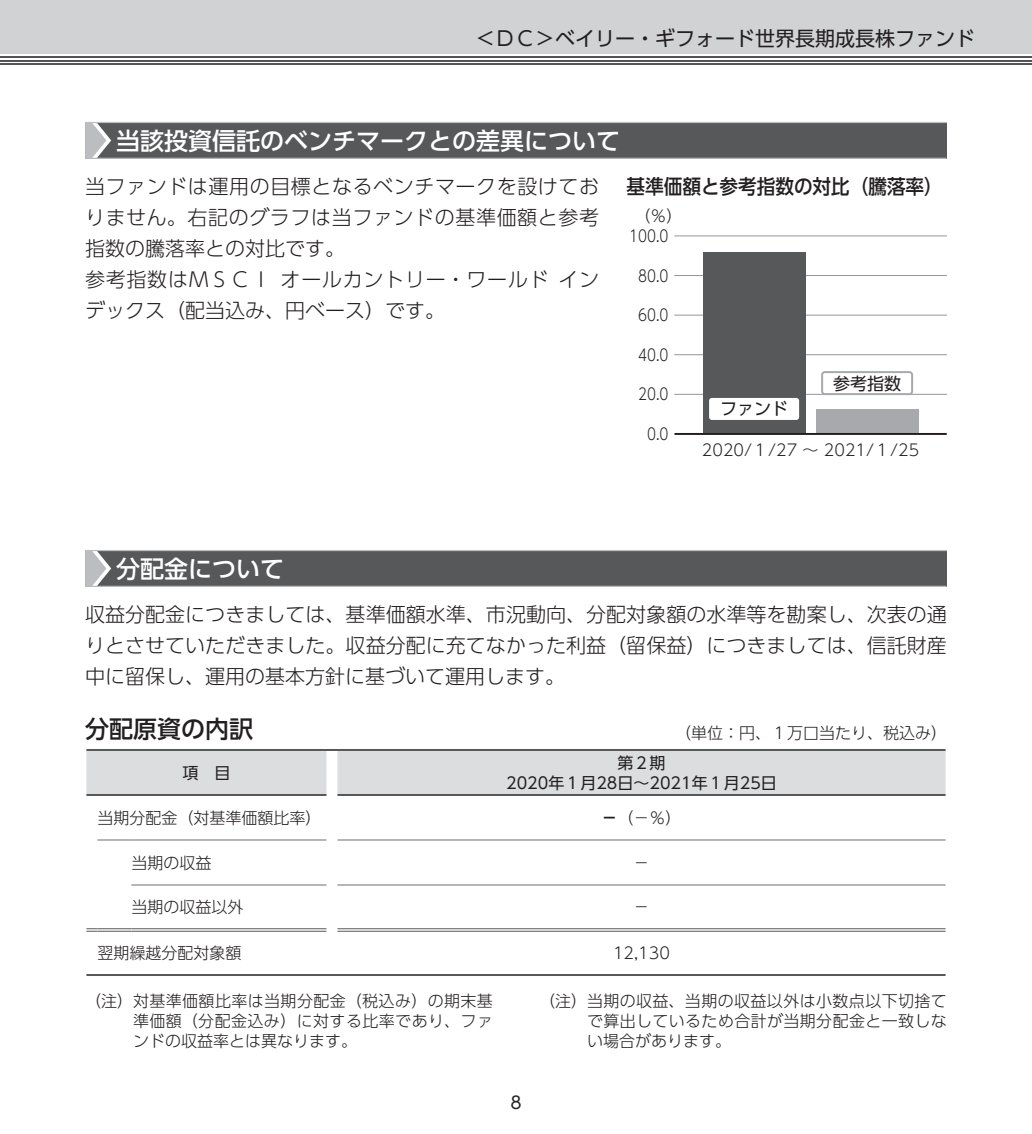
<style>
.page{position:relative;width:1032px;height:1134px;background:#fff}
.page>*{position:absolute;margin:0;border:0;box-sizing:border-box;transform-origin:0 0}
.t1{font:24px "UD Shin Go Pro Medium 90 msp RKSJ H";color:#fff}
.t2{font:24px "UD Shin Go Pro Medium 90 msp RKSJ H";color:#231f20}
.t3{font:20px/31px "UD Shin Go Pro Light 90 msp RKSJ H";letter-spacing:.03em;color:#231f20;text-align:justify}
.t4{font:20px "UD Shin Go Pro Regular 90 msp RKSJ H";color:#231f20}
.t5{font:20px "UD Shin Go Pro Medium 90 msp RKSJ H";color:#231f20;scale:.93 1}
.t6{font:17px "UD Shin Go Pro Regular 90 msp RKSJ H";color:#231f20}
.t7{font:16px/20px "UD Shin Go Pro Light 90 msp RKSJ H";color:#231f20;text-align:justify}
.t8{font:16px/20px "UD Shin Go Pro Regular 90 msp RKSJ H";color:#231f20;text-align:center}
.t9{font:16px "UD Shin Go Pro Light 90 msp RKSJ H";color:#231f20;scale:.85 1}
.s1{font-family:"UD Shin Go Pro De Bold 90 msp RKSJ H"}
</style>
<div class="page">
<div style="left:0;top:0;width:1032px;height:54px;background:#d1d2d4"></div>
<hr style="left:0;top:63px;width:1032px;height:2px;background:#535355">
<hr style="left:0;top:60px;width:1032px;height:1px;background:#535355">
<hr style="left:0;top:56px;width:1032px;height:2px;background:#535355">
<div style="left:85px;top:550px;width:862px;height:36px;background:#57585a"></div>
<hr style="left:85px;top:586px;width:861px;height:1px;background:#bcbdc0">
<hr style="left:85px;top:550px;width:862px;height:1px;background:#bcbdc0">
<svg style="left:85px;top:551px;width:26px;height:35px"></svg>
<div style="left:85px;top:122px;width:862px;height:36px;background:#57585a"></div>
<hr style="left:85px;top:158px;width:861px;height:1px;background:#bcbdc0">
<hr style="left:85px;top:122px;width:862px;height:1px;background:#bcbdc0">
<svg style="left:85px;top:123px;width:26px;height:35px"></svg>
<hr style="left:674px;top:315px;width:272px;height:1px;background:#939598">
<hr style="left:674px;top:275px;width:272px;height:1px;background:#939598">
<hr style="left:674px;top:354px;width:272px;height:1px;background:#939598">
<hr style="left:674px;top:394px;width:272px;height:1px;background:#939598">
<hr style="left:674px;top:236px;width:272px;height:1px;background:#939598">
<div style="left:703px;top:253px;width:102px;height:181px;background:#57585a"></div>
<div style="left:816px;top:410px;width:102px;height:24px;background:#a8a9ad"></div>
<hr style="left:674px;top:433px;width:272px;height:2px;background:#231f20">
<div style="left:709px;top:398px;width:90px;height:22px;background:#fff;border-radius:3px"></div>
<div style="left:821px;top:371px;width:92px;height:24px;border:2px solid #a8a9ad;border-radius:3px"></div>
<div style="left:86px;top:751px;width:859px;height:44px;background:#dcdddf"></div>
<hr style="left:337px;top:840px;width:608px;height:1px;background:#6c6d70">
<hr style="left:337px;top:885px;width:608px;height:1px;background:#6c6d70">
<hr style="left:131px;top:840px;width:195px;height:1px;background:#6c6d70">
<hr style="left:131px;top:885px;width:195px;height:1px;background:#6c6d70">
<hr style="left:86px;top:749px;width:859px;height:2px;background:#57585a">
<hr style="left:97px;top:840px;width:34px;height:1px;background:#6c6d70">
<hr style="left:86px;top:794px;width:240px;height:2px;background:#57585a">
<hr style="left:337px;top:794px;width:608px;height:2px;background:#57585a">
<hr style="left:86px;top:974px;width:859px;height:2px;background:#57585a">
<svg style="left:86px;top:928px;width:11px;height:4px"></svg>
<hr style="left:97px;top:928px;width:34px;height:1px;background:#57585a">
<hr style="left:97px;top:931px;width:34px;height:1px;background:#57585a">
<hr style="left:131px;top:928px;width:195px;height:1px;background:#57585a">
<hr style="left:131px;top:931px;width:195px;height:1px;background:#57585a">
<hr style="left:337px;top:928px;width:608px;height:1px;background:#57585a">
<hr style="left:337px;top:931px;width:608px;height:1px;background:#57585a">
<p class="t4" style="left:475px;top:31px;width:501px">＜ＤＣ＞ベイリー・ギフォード世界長期成長株ファンド</p>
<p class="t1" style="left:116px;top:131px;width:506px">当該投資信託のベンチマークとの差異について</p>
<p class="t3" style="left:85px;top:173px;width:516px;text-align:left">当ファンドは運用の目標となるベンチマークを設けておりません。右記のグラフは当ファンドの基準価額と参考指数の騰落率との対比です。<br>参考指数はＭＳＣＩ オールカントリー・ワールド インデックス（配当込み、円ベース）です。</p>
<p class="t5" style="left:626px;top:179px;width:342px">基準価額と参考指数の対比（騰落率）</p>
<p class="t7" style="left:634px;top:208px;width:49px">（％）</p>
<p class="t9" style="left:629px;top:230px;width:48px">100.0</p>
<p class="t9" style="left:638px;top:270px;width:37px">80.0</p>
<p class="t9" style="left:638px;top:309px;width:37px">60.0</p>
<p class="t9" style="left:638px;top:349px;width:37px">40.0</p>
<p class="t9" style="left:638px;top:388px;width:37px">20.0</p>
<p class="t9" style="left:647px;top:428px;width:27px">0.0</p>
<p class="t6" style="left:720px;top:403px;width:70px">ファンド</p>
<p class="t6" style="left:833px;top:377px;width:70px">参考指数</p>
<p class="t7" style="left:702px;top:442px;width:219px">2020/１/27 ～ 2021/１/25</p>
<p class="t1" style="left:116px;top:559px;width:170px">分配金について</p>
<p class="t3" style="left:85px;top:601px;width:863px">収益分配金につきましては、基準価額水準、市況動向、分配対象額の水準等を勘案し、次表の通りとさせていただきました。収益分配に充てなかった利益（留保益）につきましては、信託財産中に留保し、運用の基本方針に基づいて運用します。</p>
<p class="t2" style="left:85px;top:720px;width:170px">分配原資の内訳</p>
<p class="t7" style="left:675px;top:725px;width:273px">（単位：円、１万口当たり、税込み）</p>
<p class="t8" style="left:182px;top:765px;width:49px">項　目</p>
<p class="t8" style="left:506px;top:755px;width:272px">第２期<br>2020年１月28日～2021年１月25日</p>
<p class="t7" style="left:97px;top:810px;width:225px">当期分配金（対基準価額比率）</p>
<p class="t7" style="left:601px;top:810px;width:81px"><span class="s1">－</span>（－％）</p>
<p class="t7" style="left:131px;top:855px;width:81px">当期の収益</p>
<p class="t7" style="left:633px;top:855px;width:17px">－</p>
<p class="t7" style="left:131px;top:899px;width:113px">当期の収益以外</p>
<p class="t7" style="left:633px;top:899px;width:17px">－</p>
<p class="t7" style="left:97px;top:945px;width:145px">翌期繰越分配対象額</p>
<p class="t7" style="left:613px;top:945px;width:58px">12,130</p>
<p class="t7" style="left:133px;top:993px;width:361px;text-indent:-48px">（注）対基準価額比率は当期分配金（税込み）の期末基準価額（分配金込み）に対する比率であり、ファンドの収益率とは異なります。</p>
<p class="t7" style="left:587px;top:993px;width:361px;text-indent:-48px">（注）当期の収益、当期の収益以外は小数点以下切捨てで算出しているため合計が当期分配金と一致しない場合があります。</p>
<p class="t6" style="left:510px;top:1096px;width:13px">8</p>
</div>
